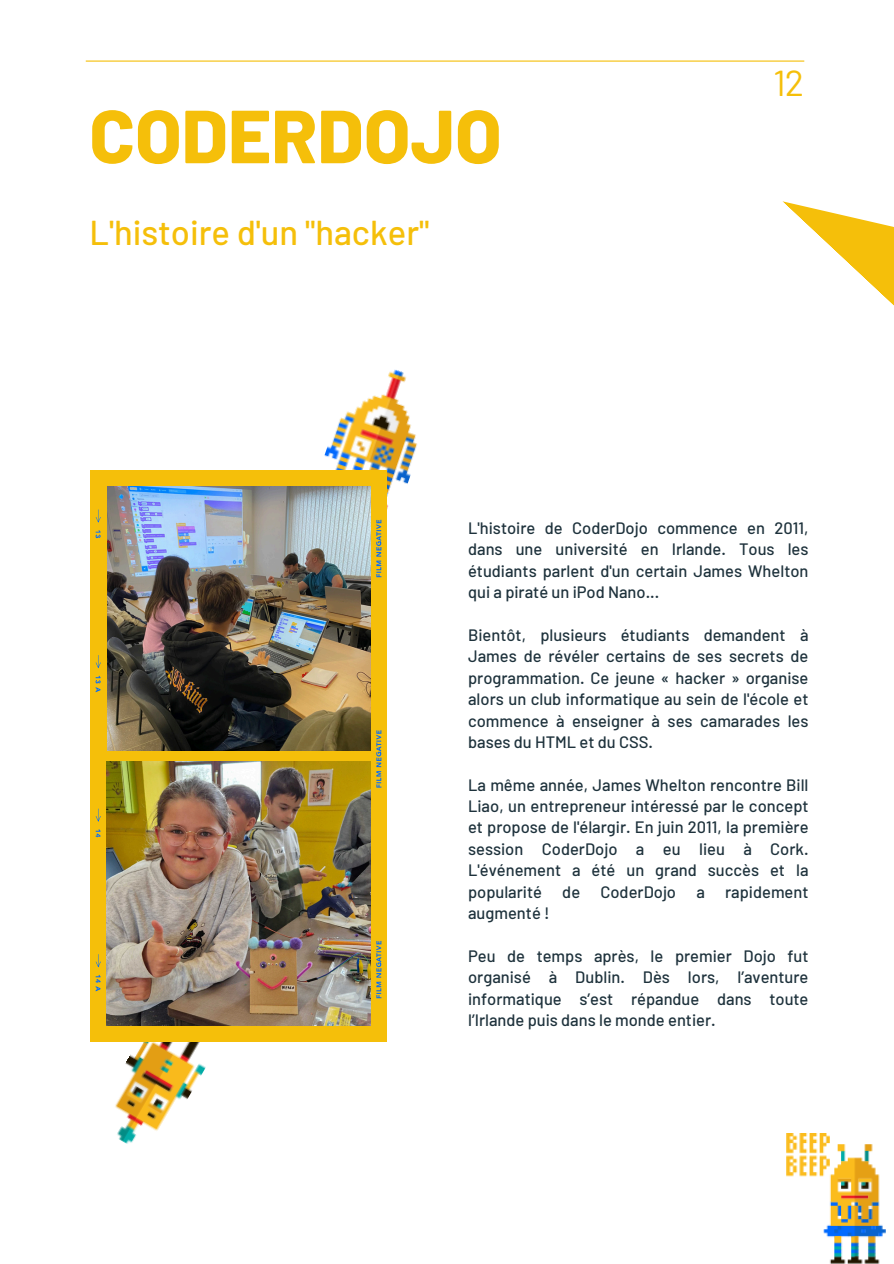
<style>
.page{position:relative;width:894px;height:1264px;background:#fff}
.page>*{position:absolute;margin:0;border:0;box-sizing:border-box;transform-origin:0 0}
.t1{font:800 75px "Barlow";color:#f5bf0a}
.t2{font:36px "Barlow";color:#f5bf0a}
.t3{font:500 34.5px "Barlow";color:#f5bf0a}
.t4{font:500 16.5px/21.3px "Barlow";color:#1e323c;text-align:justify}
</style>
<div class="page">
<img style="left:786px;top:1133px;width:99px;height:130px">
<hr style="left:86px;top:60px;width:718px;height:2px;background:#f5bf0a">
<svg style="left:782px;top:201px;width:111px;height:104px"></svg>
<img style="left:90px;top:997px;width:135px;height:147px">
<img style="left:324px;top:369px;width:94px;height:140px">
<div style="left:91px;top:470px;width:296px;height:571px;background:#f5bf0a"></div>
<img style="left:107px;top:761px;width:263px;height:264px">
<img style="left:107px;top:486px;width:263px;height:265px">
<svg style="left:376px;top:520px;width:5px;height:478px"></svg>
<p class="t1" style="left:89px;top:88px;width:413px">CODERDOJO</p>
<h1 class="t3" style="left:89px;top:211px;width:341px">L'histoire d'un "hacker"</h1>
<p class="t2" style="left:773px;top:60px;width:32px">12</p>
<h2 class="t4" style="left:468px;top:517px;width:342px">L'histoire de CoderDojo commence en 2011, dans une université en Irlande. Tous les étudiants parlent d'un certain James Whelton qui a piraté un iPod Nano...</h2>
<p class="t4" style="left:468px;top:623px;width:342px">Bientôt, plusieurs étudiants demandent à James de révéler certains de ses secrets de programmation. Ce jeune « hacker » organise alors un club informatique au sein de l'école et commence à enseigner à ses camarades les bases du HTML et du CSS.</p>
<p class="t4" style="left:468px;top:773px;width:342px">La même année, James Whelton rencontre Bill Liao, un entrepreneur intéressé par le concept et propose de l'élargir. En juin 2011, la première session CoderDojo a eu lieu à Cork.<br>L'événement a été un grand succès et la popularité de CoderDojo a rapidement augmenté !</p>
<p class="t4" style="left:468px;top:944px;width:342px">Peu de temps après, le premier Dojo fut organisé à Dublin. Dès lors, l’aventure informatique s’est répandue dans toute l’Irlande puis dans le monde entier.</p>
</div>
